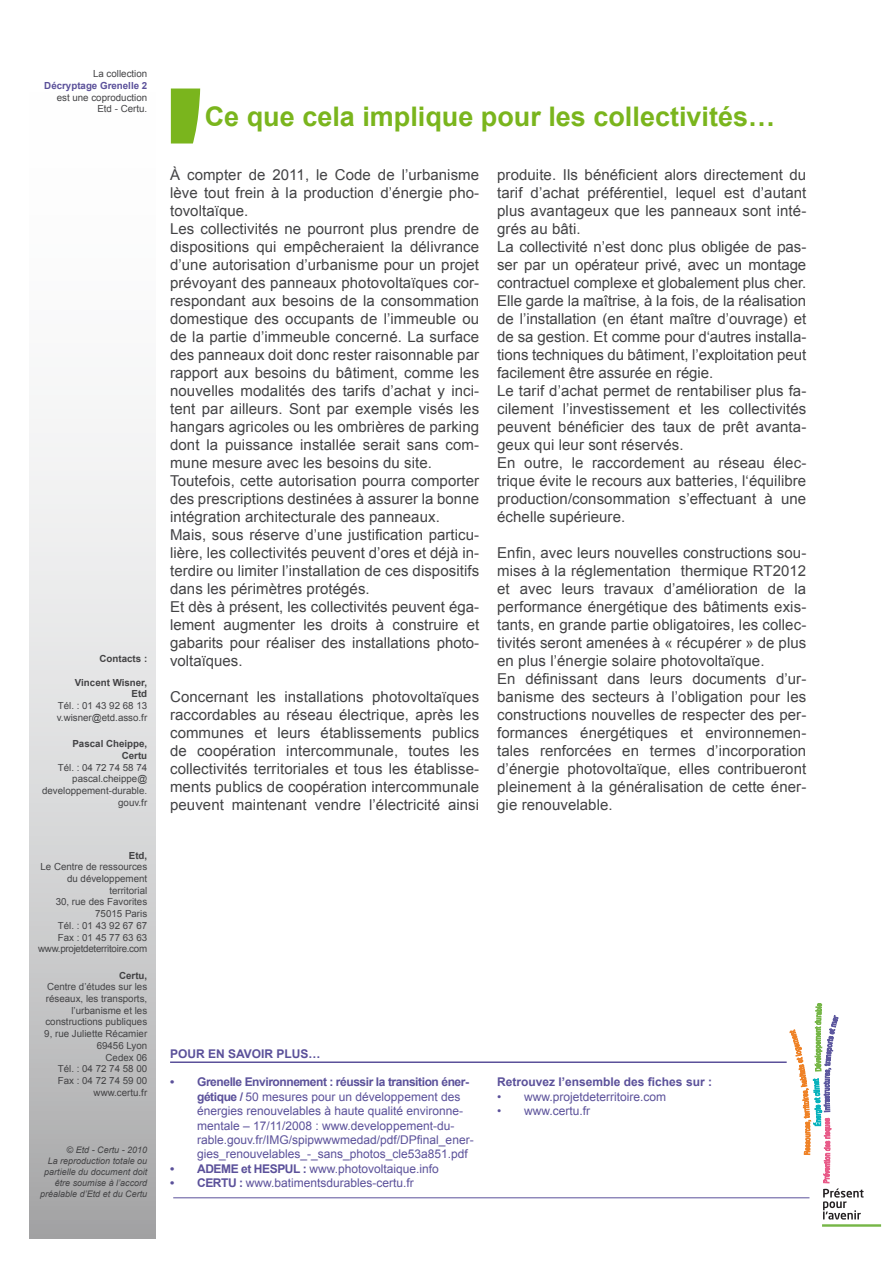
<style>
.page{position:relative;width:893px;height:1263px;background:#fff}
.page>*{position:absolute;margin:0;border:0;box-sizing:border-box;transform-origin:0 0}
.t1{font:700 27px "Arial";color:#7ab51d}
.t2{font:15px/18px "Arial";letter-spacing:.005em;color:#434345;text-align:justify}
.t3{font:12px/14.4px "Arial";color:#5b519a}
.t4{font:700 12px "Arial";color:#5b519a}
.t5{font:9.75px/11.7px "Arial";color:#434345;text-align:right}
.t6{font:700 9.75px/11.7px "Arial";color:#434345;text-align:right}
.t7{font:9.75px "Arial";letter-spacing:-.025em;color:#434345}
.t8{font:700 9.75px "Arial";color:#5b519a}
.t9{font:italic 9px/10.8px "Arial";color:#434345;text-align:right}
.s1{font-weight:700}
</style>
<div class="page">
<svg style="left:30px;top:433px;width:126px;height:805px;background:#d2d3d4"></svg>
<hr style="left:173px;top:1197px;width:636px;height:1px;background:#5b519a">
<hr style="left:822px;top:1224px;width:59px;height:3px;background:#76b647">
<svg style="left:790px;top:1003px;width:74px;height:216px"></svg>
<svg style="left:171px;top:89px;width:29px;height:54px;background:#85bb2f"></svg>
<hr style="left:170px;top:1061px;width:617px;height:2px;background:#5b519a">
<p class="t5" style="left:93px;top:68px;width:56px">La collection</p>
<p class="t8" style="left:44px;top:79px;width:104px">Décryptage Grenelle 2</p>
<p class="t5" style="left:57px;top:92px;width:92px">est une coproduction<br>Etd - Certu.</p>
<p class="t6" style="left:100px;top:653px;width:49px">Contacts :</p>
<p class="t6" style="left:75px;top:677px;width:74px">Vincent Wisner,<br>Etd</p>
<p class="t5" style="left:57px;top:700px;width:92px;text-align:left">Tél. : 01 43 92 68 13 v.wisner@etd.asso.fr</p>
<p class="t6" style="left:72px;top:738px;width:76px">Pascal Cheippe,<br>Certu</p>
<p class="t5" style="left:58px;top:761px;width:91px">Tél. : 04 72 74 58 74</p>
<p class="t5" style="left:42px;top:773px;width:107px">pascal.cheippe@ developpement-durable. gouv.fr</p>
<p class="t6" style="left:129px;top:850px;width:20px">Etd,</p>
<p class="t5" style="left:41px;top:861px;width:108px">Le Centre de ressources du développement territorial</p>
<p class="t5" style="left:56px;top:896px;width:93px">30, rue des Favorites<br>75015 Paris</p>
<p class="t5" style="left:58px;top:920px;width:91px">Tél. : 01 43 92 67 67</p>
<p class="t5" style="left:58px;top:931px;width:91px">Fax : 01 45 77 63 63</p>
<p class="t7" style="left:38px;top:942px;width:111px">www.projetdeterritoire.com</p>
<p class="t6" style="left:119px;top:970px;width:30px">Certu,</p>
<p class="t5" style="left:44px;top:981px;width:104px">Centre d’études sur les réseaux, les transports, l’urbanisme et les constructions publiques<br>9, rue Juliette Récamier</p>
<p class="t5" style="left:97px;top:1040px;width:52px">69456 Lyon</p>
<p class="t5" style="left:106px;top:1051px;width:43px">Cedex 06</p>
<p class="t5" style="left:58px;top:1063px;width:91px">Tél. : 04 72 74 58 00</p>
<p class="t5" style="left:58px;top:1075px;width:91px">Fax : 04 72 74 59 00</p>
<p class="t5" style="left:94px;top:1086px;width:55px">www.certu.fr</p>
<p class="t9" style="left:67px;top:1145px;width:82px">© Etd - Certu - 2010</p>
<p class="t9" style="left:44px;top:1155px;width:105px">La reproduction totale ou partielle du document doit être soumise à l’accord</p>
<p class="t9" style="left:40px;top:1189px;width:109px">préalable d’Etd et du Certu</p>
<p class="t1" style="left:205px;top:99px;width:572px">Ce que cela implique pour les collectivités…</p>
<p class="t2" style="left:170px;top:166px;width:311px">À compter de 2011, le Code de l’urbanisme lève tout frein à la production d’énergie pho&shy;tovoltaïque.</p>
<p class="t2" style="left:170px;top:220px;width:311px">Les collectivités ne pourront plus prendre de dispositions qui empêcheraient la délivrance d’une autorisation d’urbanisme pour un projet prévoyant des panneaux photovoltaïques cor&shy;respondant aux besoins de la consommation domestique des occupants de l’immeuble ou de la partie d’immeuble concerné. La surface des panneaux doit donc rester raisonnable par rapport aux besoins du bâtiment, comme les nouvelles modalités des tarifs d’achat y inci&shy;tent par ailleurs. Sont par exemple visés les hangars agricoles ou les ombrières de parking dont la puissance installée serait sans com&shy;mune mesure avec les besoins du site.</p>
<p class="t2" style="left:170px;top:472px;width:311px">Toutefois, cette autorisation pourra comporter des prescriptions destinées à assurer la bonne intégration architecturale des panneaux.</p>
<p class="t2" style="left:170px;top:526px;width:311px">Mais, sous réserve d’une justification particu&shy;lière, les collectivités peuvent d’ores et déjà in&shy;terdire ou limiter l’installation de ces dispositifs dans les périmètres protégés.</p>
<p class="t2" style="left:170px;top:598px;width:311px">Et dès à présent, les collectivités peuvent éga&shy;lement augmenter les droits à construire et gabarits pour réaliser des installations photo&shy;voltaïques.</p>
<p class="t2" style="left:170px;top:688px;width:311px">Concernant les installations photovoltaïques raccordables au réseau électrique, après les communes et leurs établissements publics de coopération intercommunale, toutes les collectivités territoriales et tous les établisse&shy;ments publics de coopération intercommunale peuvent maintenant vendre l’électricité ainsi</p>
<p class="t2" style="left:497px;top:166px;width:311px">produite. Ils bénéficient alors directement du tarif d’achat préférentiel, lequel est d’autant plus avantageux que les panneaux sont inté&shy;grés au bâti.</p>
<p class="t2" style="left:497px;top:238px;width:311px">La collectivité n’est donc plus obligée de pas&shy;ser par un opérateur privé, avec un montage contractuel complexe et globalement plus cher.<br>Elle garde la maîtrise, à la fois, de la réalisation de l’installation (en étant maître d’ouvrage) et de sa gestion. Et comme pour d‘autres installa&shy;tions techniques du bâtiment, l’exploitation peut facilement être assurée en régie.</p>
<p class="t2" style="left:497px;top:382px;width:311px">Le tarif d’achat permet de rentabiliser plus fa&shy;cilement l’investissement et les collectivités peuvent bénéficier des taux de prêt avanta&shy;geux qui leur sont réservés.</p>
<p class="t2" style="left:497px;top:454px;width:311px">En outre, le raccordement au réseau élec&shy;trique évite le recours aux batteries, l‘équilibre production/consommation s’effectuant à une échelle supérieure.</p>
<p class="t2" style="left:497px;top:544px;width:311px">Enfin, avec leurs nouvelles constructions sou&shy;mises à la réglementation thermique RT2012 et avec leurs travaux d’amélioration de la performance énergétique des bâtiments exis&shy;tants, en grande partie obligatoires, les collec&shy;tivités seront amenées à « récupérer » de plus en plus l’énergie solaire photovoltaïque.</p>
<p class="t2" style="left:497px;top:670px;width:311px">En définissant dans leurs documents d’ur&shy;banisme des secteurs à l’obligation pour les constructions nouvelles de respecter des per&shy;formances énergétiques et environnemen&shy;tales renforcées en termes d’incorporation d’énergie photovoltaïque, elles contribueront pleinement à la généralisation de cette éner&shy;gie renouvelable.</p>
<p class="t4" style="left:170px;top:1045px;width:152px">POUR EN SAVOIR PLUS…</p>
<p class="t3" style="left:197px;top:1075px;width:278px;text-indent:-27px"><span class="s1">• Grenelle Environnement : réussir la transition éner&shy;gétique /</span> 50 mesures pour un développement des énergies renouvelables à haute qualité environne&shy;mentale – 17/11/2008 : www.developpement-du&shy;rable.gouv.fr/IMG/spipwwwmedad/pdf/DPfinal_ener&shy;gies_renouvelables_-_sans_photos_cle53a851.pdf</p>
<p class="t3" style="left:170px;top:1161px;width:270px"><span class="s1">• ADEME et HESPUL :</span> www.photovoltaique.info</p>
<p class="t3" style="left:170px;top:1176px;width:245px"><span class="s1">• CERTU :</span> www.batimentsdurables-certu.fr</p>
<p class="t4" style="left:497px;top:1074px;width:216px">Retrouvez l’ensemble des fiches sur :</p>
<p class="t3" style="left:497px;top:1089px;width:171px">• www.projetdeterritoire.com</p>
<p class="t3" style="left:497px;top:1104px;width:95px">• www.certu.fr</p>
</div>
